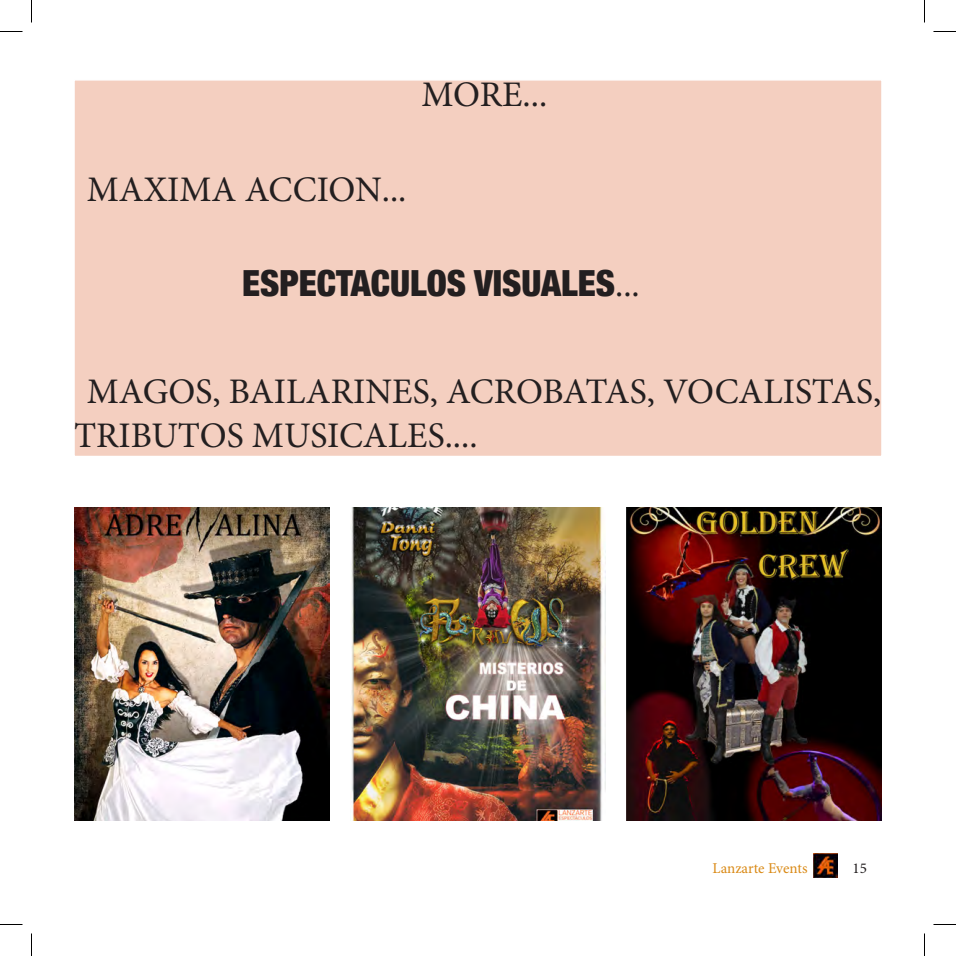
<style>
.page{position:relative;width:956px;height:956px;background:#fff}
.page>*{position:absolute;margin:0;border:0;box-sizing:border-box;transform-origin:0 0}
.t1{font:36px/43.2px "Minion Pro";color:#231f20}
.t2{font:900 condensed 36px "Helvetica Neue";color:#231f20}
.t3{font:15px "Minion Pro";letter-spacing:-.005em;color:#da8a16}
.t4{font:15px "Minion Pro";color:#231f20}
.s1{font-family:"Minion Pro";font-weight:400;font-stretch:normal}
</style>
<div class="page">
<div style="left:73px;top:79px;width:810px;height:378px;background:#f4cfc0;border:2px solid #fff"></div>
<img style="left:814px;top:853px;width:24px;height:25px">
<img style="left:74px;top:508px;width:255px;height:312px">
<img style="left:350px;top:508px;width:256px;height:312px">
<img style="left:627px;top:508px;width:255px;height:312px">
<svg style="left:0;top:31px;width:22px;height:1px"></svg>
<svg style="left:933px;top:31px;width:23px;height:1px"></svg>
<svg style="left:0;top:924px;width:22px;height:1px"></svg>
<svg style="left:933px;top:924px;width:23px;height:1px"></svg>
<svg style="left:31px;top:0;width:1px;height:23px"></svg>
<svg style="left:31px;top:933px;width:1px;height:23px"></svg>
<svg style="left:924px;top:0;width:1px;height:23px"></svg>
<svg style="left:924px;top:933px;width:1px;height:23px"></svg>
<p class="t1" style="left:421px;top:73px;width:127px">MORE...</p>
<p class="t1" style="left:87px;top:168px;width:321px">MAXIMA ACCION...</p>
<p class="t2" style="left:242px;top:253px;width:399px">ESPECTACULOS VISUALES<span class="s1">...</span></p>
<p class="t1" style="left:74px;top:371px;width:809px;text-indent:13px">MAGOS, BAILARINES, ACROBATAS, VOCALISTAS,<br>TRIBUTOS MUSICALES....</p>
<p class="t3" style="left:712px;top:858px;width:97px">Lanzarte Events</p>
<p class="t4" style="left:852px;top:858px;width:16px">15</p>
</div>
